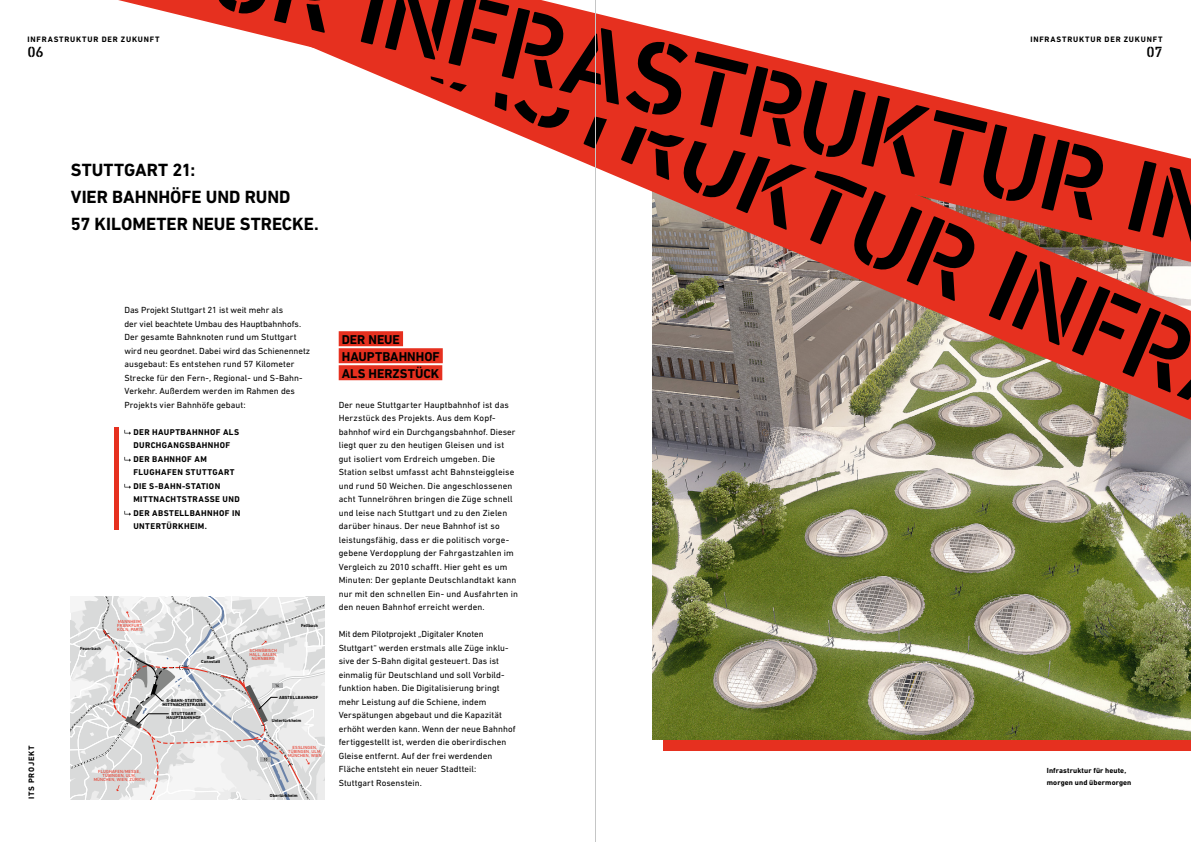
<style>
.page{position:relative;width:1191px;height:842px;background:#fff}
.page>*{position:absolute;margin:0;border:0;box-sizing:border-box;transform-origin:0 0}
.t1{font:500 103.6px "DIN Next Stencil";color:#000}
.t2{font:700 18px/27px "DIN Next LT Pro";color:#000}
.t3{font:500 15px "DIN Next Stencil";color:#000}
.t4{font:700 13px/17px "DIN Next LT Pro";color:#000}
.t5{font:9px/13.5px "DIN Next LT Pro";letter-spacing:.01em;color:#000}
.t6{font:700 8.5px/13.5px "DIN Next LT Pro";letter-spacing:.045em;color:#000}
.t7{font:700 8px "DIN Next LT Pro";letter-spacing:.095em;color:#000}
.t8{font:700 7.5px/12px "DIN Next LT Pro";letter-spacing:.015em;color:#000}
.t9{font:4.5px/4px "DIN Next LT Pro";letter-spacing:.02em;color:#e6301f;text-align:center}
.t10{font:700 4.5px/4px "DIN Next LT Pro";letter-spacing:.01em;color:#000;text-align:center}
</style>
<div class="page">
<svg style="left:124px;top:430px;width:7px;height:5px"></svg>
<svg style="left:124px;top:457px;width:7px;height:5px"></svg>
<svg style="left:124px;top:484px;width:7px;height:5px"></svg>
<svg style="left:124px;top:511px;width:7px;height:5px"></svg>
<img style="left:652px;top:420px;width:539px;height:320px">
<svg style="left:338px;top:262px;width:853px;height:158px"></svg>
<svg style="left:118px;top:0;width:1073px;height:262px"></svg>
<hr style="left:115px;top:427px;width:4px;height:102px;background:#e6301f">
<div style="left:339px;top:331px;width:64px;height:15px;background:#e6301f"></div>
<div style="left:339px;top:348px;width:104px;height:15px;background:#e6301f"></div>
<div style="left:339px;top:365px;width:103px;height:15px;background:#e6301f"></div>
<svg style="left:71px;top:597px;width:253px;height:202px"></svg>
<hr style="left:595px;top:0;width:1px;height:842px;background:#c5c6c6">
<h1 class="t1" style="left:377px;top:-55px;width:884px;rotate:14deg">INFRASTRUKTUR IN</h1>
<h1 class="t1" style="left:375px;top:-48px;width:910px;rotate:23deg">FRASTRUKTUR INFR</h1>
<p class="t7" style="left:27px;top:35px;width:134px">INFRASTRUKTUR DER ZUKUNFT</p>
<p class="t7" style="left:1030px;top:35px;width:134px">INFRASTRUKTUR DER ZUKUNFT</p>
<h3 class="t3" style="left:27px;top:43px;width:18px">06</h3>
<h3 class="t3" style="left:1146px;top:43px;width:18px">07</h3>
<h2 class="t2" style="left:71px;top:156px;width:249px">STUTTGART 21:<br>VIER BAHNHÖFE UND RUND<br>57 KILOMETER NEUE STRECKE.</h2>
<p class="t5" style="left:124px;top:303px;width:187px">Das Projekt Stuttgart 21 ist weit mehr als<br>der viel beachtete Umbau des Hauptbahnhofs.<br>Der gesamte Bahnknoten rund um Stuttgart wird neu geordnet. Dabei wird das Schienennetz ausgebaut: Es entstehen rund 57 Kilometer Strecke für den Fern-, Regional- und S-Bahn-Verkehr. Außerdem werden im Rahmen des Projekts vier Bahnhöfe gebaut:</p>
<p class="t6" style="left:133px;top:425px;width:108px">DER HAUPTBAHNHOF ALS<br>DURCHGANGSBAHNHOF<br>DER BAHNHOF AM<br>FLUGHAFEN STUTTGART<br>DIE S-BAHN-STATION<br>MITTNACHTSTRASSE UND<br>DER ABSTELLBAHNHOF IN<br>UNTERTÜRKHEIM.</p>
<h3 class="t4" style="left:342px;top:331px;width:99px">DER NEUE<br>HAUPTBAHNHOF<br>ALS HERZSTÜCK</h3>
<p class="t5" style="left:339px;top:398px;width:181px">Der neue Stuttgarter Hauptbahnhof ist das Herzstück des Projekts. Aus dem Kopf&shy;bahnhof wird ein Durchgangsbahnhof. Dieser liegt quer zu den heutigen Gleisen und ist gut isoliert vom Erdreich umgeben. Die Station selbst umfasst acht Bahnsteiggleise und rund 50 Weichen. Die angeschlossenen acht Tunnelröhren bringen die Züge schnell und leise nach Stuttgart und zu den Zielen darüber hinaus. Der neue Bahnhof ist so leistungsfähig, dass er die politisch vorge&shy;gebene Verdopplung der Fahrgastzahlen im Vergleich zu 2010 schafft. Hier geht es um Minuten: Der geplante Deutschlandtakt kann nur mit den schnellen Ein- und Ausfahrten in den neuen Bahnhof erreicht werden.</p>
<p class="t5" style="left:339px;top:627px;width:178px">Mit dem Pilotprojekt „Digitaler Knoten Stuttgart“ werden erstmals alle Züge inklu&shy;sive der S-Bahn digital gesteuert. Das ist einmalig für Deutschland und soll Vorbild&shy;funktion haben. Die Digitalisierung bringt mehr Leistung auf die Schiene, indem Verspätungen abgebaut und die Kapazität erhöht werden kann. Wenn der neue Bahnhof fertiggestellt ist, werden die oberirdischen Gleise entfernt. Auf der frei werdenden Fläche entsteht ein neuer Stadtteil:<br>Stuttgart Rosenstein.</p>
<p class="t9" style="left:117px;top:619px;width:27px;text-align:left">MANNHEIM,<br>FRANKFURT,<br>KÖLN, PARIS</p>
<p class="t10" style="left:301px;top:624px;width:18px">Fellbach</p>
<p class="t10" style="left:80px;top:647px;width:22px">Feuerbach</p>
<p class="t9" style="left:249px;top:648px;width:29px">SCHWÄBISCH<br>HALL, AALEN,<br>NÜRNBERG</p>
<p class="t10" style="left:201px;top:655px;width:21px">Bad<br>Cannstatt</p>
<p class="t10" style="left:279px;top:695px;width:41px">ABSTELLBAHNHOF</p>
<p class="t10" style="left:163px;top:699px;width:45px">S-BAHN-STATION<br>MITTNACHTSTRASSE</p>
<p class="t10" style="left:166px;top:711px;width:36px">STUTTGART<br>HAUPTBAHNHOF</p>
<p class="t10" style="left:272px;top:718px;width:31px">Untertürkheim</p>
<p class="t7" style="left:27px;top:799px;width:56px;rotate:-90deg">ITS PROJEKT</p>
<p class="t9" style="left:288px;top:745px;width:35px">ESSLINGEN,<br>TÜBINGEN, ULM,<br>MÜNCHEN, WIEN</p>
<p class="t8" style="left:1046px;top:765px;width:86px">Infrastruktur für heute, morgen und übermorgen</p>
<p class="t9" style="left:94px;top:769px;width:52px">FLUGHAFEN/MESSE,<br>TÜBINGEN, ULM,<br>MÜNCHEN, WIEN, ZÜRICH</p>
<p class="t10" style="left:270px;top:793px;width:29px">Obertürkheim</p>
</div>
